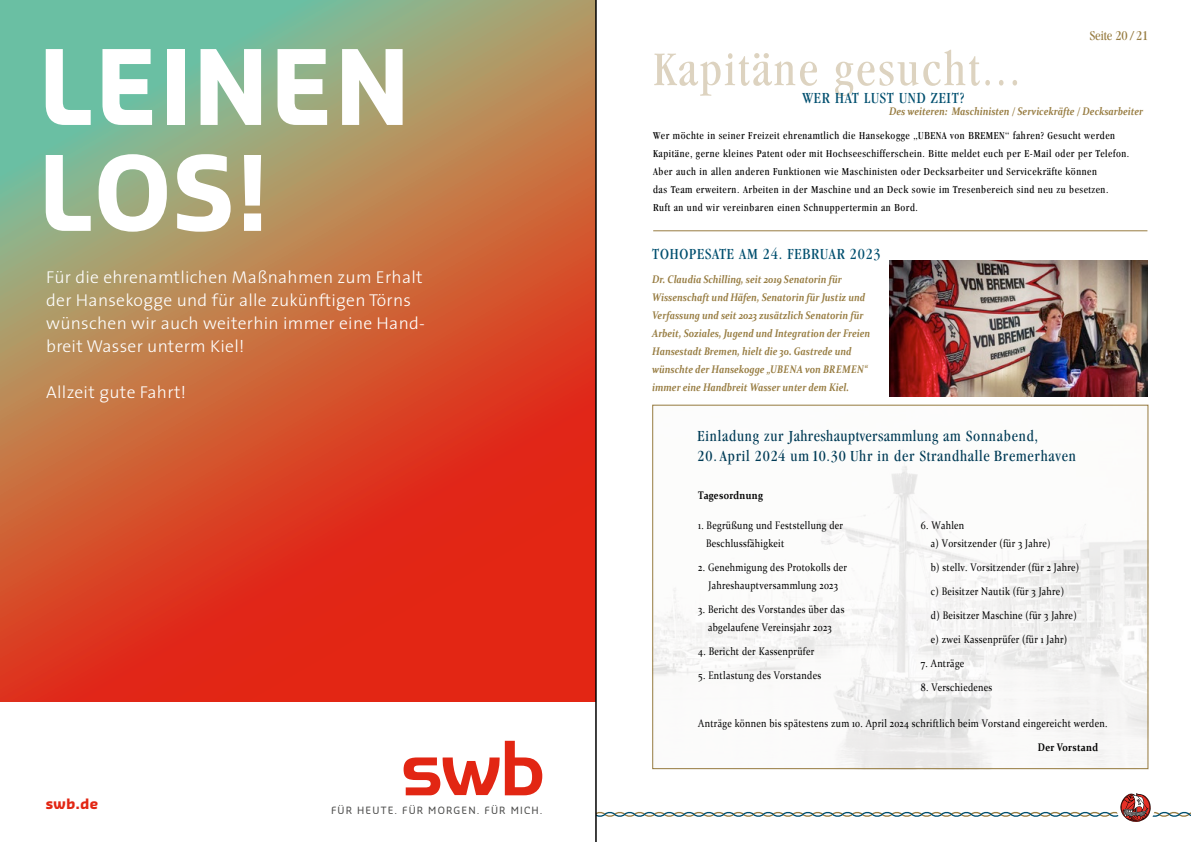
<style>
.page{position:relative;width:1191px;height:842px;background:#fff}
.page>*{position:absolute;margin:0;border:0;box-sizing:border-box;transform-origin:0 0}
.t1{font:700 101.2px/105.9px "Sansa Pro";letter-spacing:.01em;color:#fff}
.Überschrift{font:condensed 50px "Garamond";letter-spacing:.05em;color:#ddd3c0}
.t2{font:300 17.2px/23px "The Sans";letter-spacing:.015em;color:#fff}
.t3{font:condensed 16px "Garamond";letter-spacing:.05em;color:#003b56}
.t4{font:condensed 16px "Garamond";letter-spacing:.03em;color:#003b56}
.Überschrift-2{font:condensed 16px "Garamond";letter-spacing:.05em;color:#004f6f}
.t5{font:condensed 14px "Garamond";color:#977c41}
.t6{font:700 14px "Sansa Pro";color:#e22613}
.t7{font:11px/18px "Constantia";letter-spacing:.03em;color:#000;scale:.84 1}
.Überschrift-3{font:condensed 11px "Garamond";letter-spacing:.05em;color:#000}
.Fließtext{font:italic 700 11px/18px "Constantia";color:#977c41;scale:.84 1}
.t8{font:700 11px "Constantia";letter-spacing:.03em;color:#000;scale:.84 1}
.t9{font:9.8px "Sansa Pro";letter-spacing:.12em;color:#494948}
</style>
<div class="page">
<img style="left:654px;top:465px;width:492px;height:276px">
<svg style="left:0;top:0;width:595px;height:702px;background:#c06946"></svg>
<svg style="left:403px;top:741px;width:788px;height:81px"></svg>
<img style="left:889px;top:261px;width:258px;height:136px">
<hr style="left:653px;top:230px;width:494px;height:1px;background:#977c41">
<hr style="left:596px;top:0;width:1px;height:842px;background:#000">
<h1 class="t1" style="left:38px;top:31px;width:374px">LEINEN<br>LOS!</h1>
<h3 class="t2" style="left:46px;top:265px;width:380px">Für die ehrenamtlichen Maßnahmen zum Erhalt der Hansekogge und für alle zukünftigen Törns wünschen wir auch weiterhin immer eine Hand&shy;breit Wasser unterm Kiel!</h3>
<h3 class="t2" style="left:46px;top:380px;width:141px">Allzeit gute Fahrt!</h3>
<p class="t6" style="left:46px;top:795px;width:54px">swb.de</p>
<p class="t9" style="left:331px;top:804px;width:213px">FÜR HEUTE. FÜR MORGEN. FÜR MICH.</p>
<p class="t5" style="left:1089px;top:27px;width:60px">Seite 20 / 21</p>
<p class="Überschrift" style="left:653px;top:41px;width:369px">Kapitäne gesucht...</p>
<p class="Überschrift-3" style="left:653px;top:129px;width:463px">Wer möchte in seiner Freizeit ehrenamtlich die Hansekogge „UBENA von BREMEN“ fahren? Gesucht werden</p>
<p class="Überschrift-3" style="left:653px;top:147px;width:477px">Kapitäne, gerne kleines Patent oder mit Hochseeschifferschein. Bitte meldet euch per E-Mail oder per Telefon.</p>
<p class="Überschrift-3" style="left:653px;top:165px;width:445px">Aber auch in allen anderen Funktionen wie Maschinisten oder Decksarbeiter und Servicekräfte können</p>
<p class="Überschrift-3" style="left:653px;top:183px;width:457px">das Team erweitern. Arbeiten in der Maschine und an Deck sowie im Tresenbereich sind neu zu besetzen.</p>
<p class="Überschrift-3" style="left:653px;top:201px;width:266px">Ruft an und wir vereinbaren einen Schnuppertermin an Bord.</p>
<p class="Überschrift-2" style="left:802px;top:89px;width:163px">WER HAT LUST UND ZEIT?</p>
<p class="Fließtext" style="left:889px;top:102px;width:304px">Des weiteren: Maschinisten / Servicekräfte / Decksarbeiter</p>
<p class="Überschrift-2" style="left:652px;top:245px;width:230px">TOHOPESATE AM 24. FEBRUAR 2023</p>
<p class="Fließtext" style="left:652px;top:270px;width:261px">Dr. Claudia Schilling, seit 2019 Senatorin für Wissenschaft und Häfen, Senatorin für Justiz und Verfassung und seit 2023 zusätzlich Senatorin für Arbeit, Soziales, Jugend und Integration der Freien Hansestadt Bremen, hielt die 30. Gastrede und wünschte der Hansekogge „UBENA von BREMEN“ immer eine Handbreit Wasser unter dem Kiel.</p>
<p class="t4" style="left:697px;top:427px;width:342px">Einladung zur Jahreshauptversammlung am Sonnabend,</p>
<p class="t3" style="left:697px;top:447px;width:380px">20. April 2024 um 10.30 Uhr in der Strandhalle Bremerhaven</p>
<p class="t8" style="left:698px;top:488px;width:79px">Tagesordnung</p>
<p class="t7" style="left:706px;top:516px;width:165px;text-indent:-8px">1. Begrüßung und Feststellung der<br>Beschlussfähigkeit</p>
<p class="t7" style="left:698px;top:558px;width:179px;text-align:center">2. Genehmigung des Protokolls der<br>Jahreshauptversammlung 2023</p>
<p class="t7" style="left:698px;top:600px;width:175px;text-align:center">3. Bericht des Vorstandes über das abgelaufene Vereinsjahr 2023</p>
<p class="t7" style="left:698px;top:642px;width:139px">4. Bericht der Kassenprüfer</p>
<p class="t7" style="left:698px;top:666px;width:148px">5. Entlastung des Vorstandes</p>
<p class="t7" style="left:931px;top:516px;width:144px;text-indent:-10px">6. Wahlen<br>a) Vorsitzender (für 3 Jahre)</p>
<p class="t7" style="left:931px;top:555px;width:178px;line-height:24px">b) stellv. Vorsitzender (für 2 Jahre) c) Beisitzer Nautik (für 3 Jahre)</p>
<p class="t7" style="left:931px;top:606px;width:175px">d) Beisitzer Maschine (für 3 Jahre)</p>
<p class="t7" style="left:931px;top:630px;width:164px">e) zwei Kassenprüfer (für 1 Jahr)</p>
<p class="t7" style="left:921px;top:654px;width:53px">7. Anträge</p>
<p class="t7" style="left:921px;top:678px;width:86px">8. Verschiedenes</p>
<p class="t7" style="left:698px;top:714px;width:488px">Anträge können bis spätestens zum 10. April 2024 schriftlich beim Vorstand eingereicht werden.</p>
<p class="t8" style="left:1037px;top:740px;width:73px">Der Vorstand</p>
</div>
